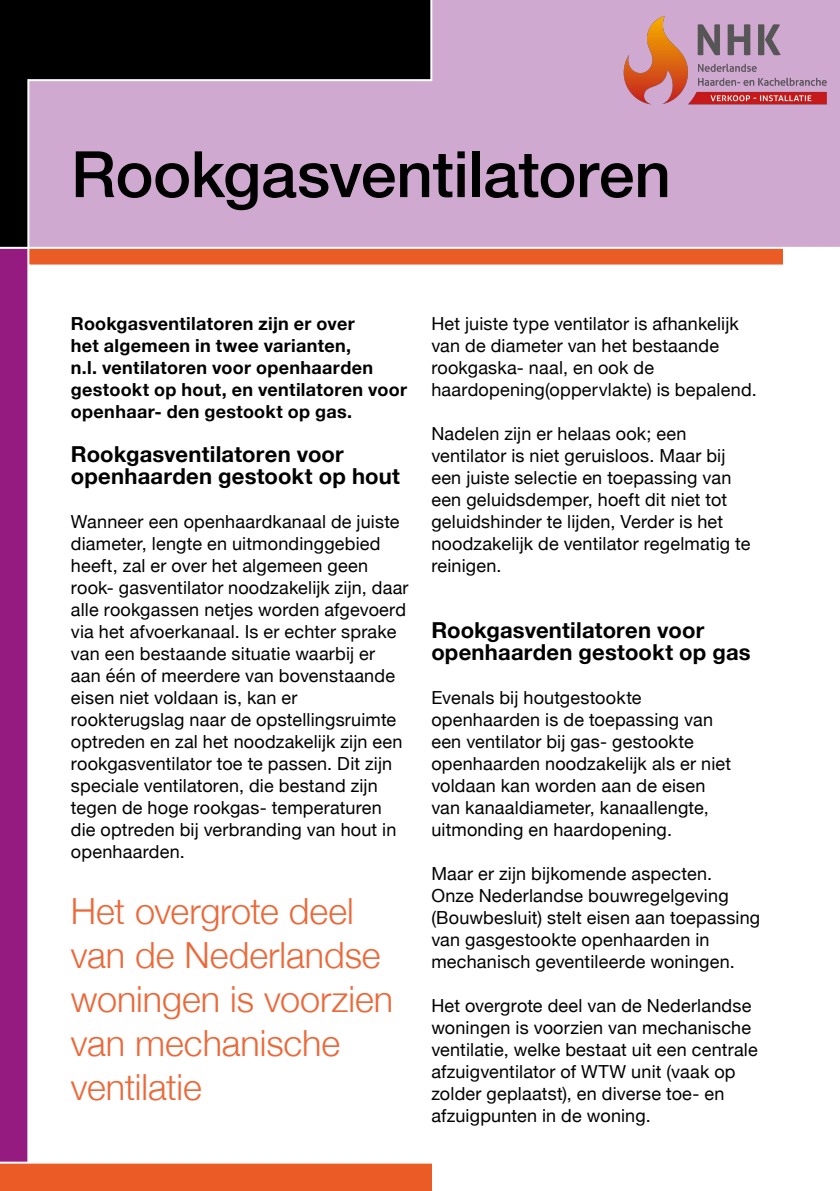
<style>
.page{position:relative;width:840px;height:1191px;background:#fff}
.page>*{position:absolute;margin:0;border:0;box-sizing:border-box;transform-origin:0 0}
.t1{font:500 64px "Helvetica Neue";letter-spacing:-.005em;color:#000}
.t2{font:300 36px/44px "Helvetica Neue";color:#ec6839}
.t3{font:700 22px/22px "Helvetica Neue";letter-spacing:.01em;color:#000}
.t4{font:18px/22px "Helvetica Neue";letter-spacing:.01em;color:#000}
.t5{font:700 18px/22px "Helvetica Neue";letter-spacing:.015em;color:#000}
</style>
<div class="page">
<div style="left:28px;top:0;width:811px;height:247px;background:#d0a9d0"></div>
<div style="left:0;top:232px;width:28px;height:938px;background:#951b81"></div>
<div style="left:0;top:0;width:431px;height:80px;background:#000"></div>
<div style="left:0;top:0;width:28px;height:247px;background:#000"></div>
<hr style="left:430px;top:0;width:2px;height:81px;background:#fff">
<hr style="left:28px;top:79px;width:403px;height:2px;background:#fff">
<div style="left:28px;top:248px;width:754px;height:17px;background:#eb5b25"></div>
<hr style="left:27px;top:79px;width:2px;height:1101px;background:#fff">
<hr style="left:28px;top:264px;width:754px;height:2px;background:#fff">
<div style="left:0;top:1162px;width:431px;height:29px;background:#eb5b25"></div>
<hr style="left:0;top:247px;width:839px;height:2px;background:#fff">
<hr style="left:0;top:1161px;width:839px;height:2px;background:#fff">
<img style="left:623px;top:16px;width:204px;height:89px">
<h1 class="t1" style="left:71px;top:123px;width:601px">Rookgasventilatoren</h1>
<p class="t5" style="left:71px;top:313px;width:337px">Rookgasventilatoren zijn er over<br>het algemeen in twee varianten,<br>n.l. ventilatoren voor openhaarden gestookt op hout, en ventilatoren voor openhaar- den gestookt op gas.</p>
<p class="t3" style="left:71px;top:444px;width:330px">Rookgasventilatoren voor openhaarden gestookt op hout</p>
<p class="t4" style="left:71px;top:512px;width:339px">Wanneer een openhaardkanaal de juiste diameter, lengte en uitmondinggebied heeft, zal er over het algemeen geen rook- gasventilator noodzakelijk zijn, daar alle rookgassen netjes worden afgevoerd via het afvoerkanaal. Is er echter sprake van een bestaande situatie waarbij er aan één of meerdere van bovenstaande eisen niet voldaan is, kan er rookterugslag naar de opstellingsruimte optreden en zal het noodzakelijk zijn een rookgasventilator toe te passen. Dit zijn speciale ventilatoren, die bestand zijn tegen de hoge rookgas- temperaturen die optreden bij verbranding van hout in openhaarden.</p>
<h2 class="t2" style="left:71px;top:887px;width:323px">Het overgrote deel van de Nederlandse woningen is voorzien van mechanische ventilatie</h2>
<p class="t4" style="left:431px;top:314px;width:327px">Het juiste type ventilator is afhankelijk van de diameter van het bestaande rookgaska- naal, en ook de haardopening(oppervlakte) is bepalend.</p>
<p class="t4" style="left:431px;top:424px;width:320px">Nadelen zijn er helaas ook; een ventilator is niet geruisloos. Maar bij een juiste selectie en toepassing van een geluidsdemper, hoeft dit niet tot geluidshinder te lijden, Verder is het noodzakelijk de ventilator regelmatig te reinigen.</p>
<p class="t3" style="left:431px;top:620px;width:321px">Rookgasventilatoren voor openhaarden gestookt op gas</p>
<p class="t4" style="left:431px;top:688px;width:301px">Evenals bij houtgestookte openhaarden is de toepassing van een ventilator bij gas- gestookte openhaarden noodzakelijk als er niet voldaan kan worden aan de eisen van kanaaldiameter, kanaallengte, uitmonding en haardopening.</p>
<p class="t4" style="left:431px;top:864px;width:330px">Maar er zijn bijkomende aspecten.<br>Onze Nederlandse bouwregelgeving (Bouwbesluit) stelt eisen aan toepassing van gasgestookte openhaarden in mechanisch geventileerde woningen.</p>
<p class="t4" style="left:431px;top:996px;width:328px">Het overgrote deel van de Nederlandse woningen is voorzien van mechanische ventilatie, welke bestaat uit een centrale afzuigventilator of WTW unit (vaak op zolder geplaatst), en diverse toe- en afzuigpunten in de woning.</p>
</div>
